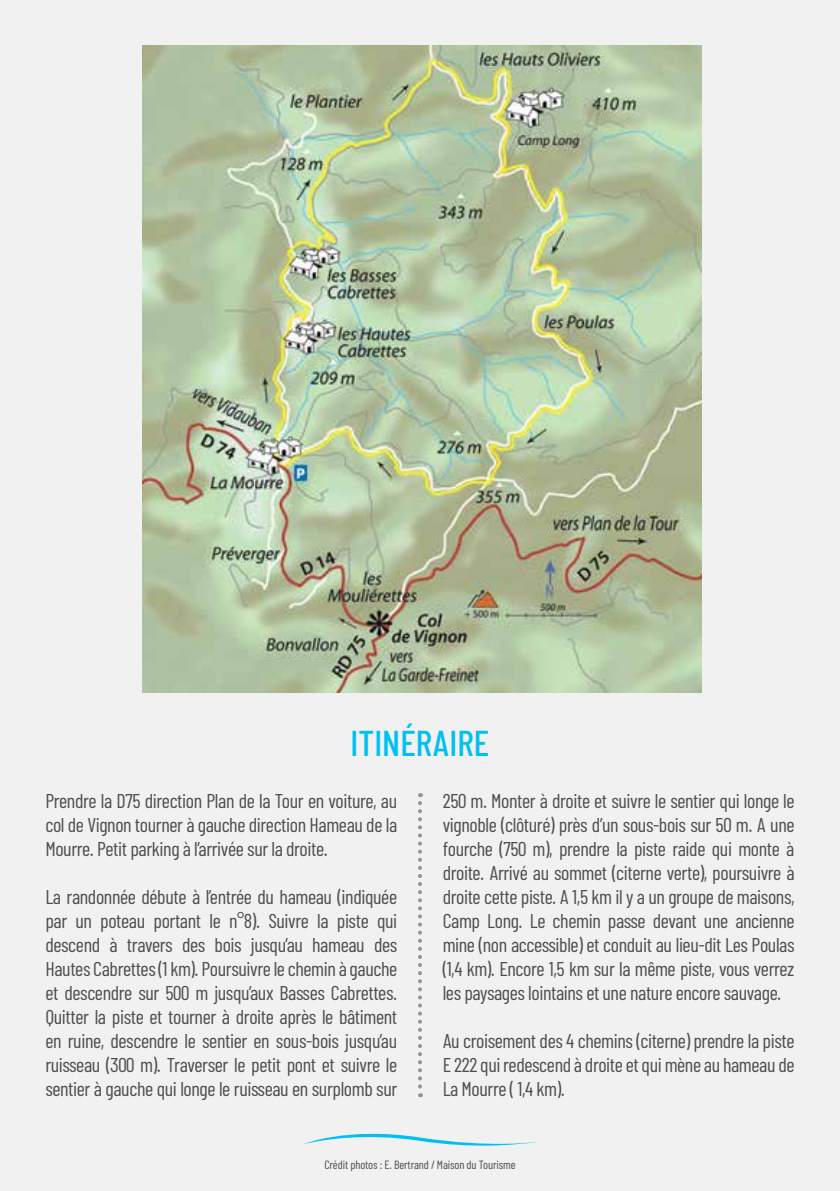
<style>
.page{position:relative;width:840px;height:1191px;background:#fff}
.page>*{position:absolute;margin:0;border:0;box-sizing:border-box;transform-origin:0 0}
.t1{font:500 36px "Barlow Condensed";color:#00c0f2}
.t2{font:20px/24px "Barlow Condensed";letter-spacing:-.02em;color:#4d4d4f;text-align:justify}
.t3{font:12px "Barlow Condensed";letter-spacing:-.01em;color:#4d4d4f}
</style>
<div class="page">
<div style="left:0;top:0;width:839px;height:1191px;background:#f1f1f2"></div>
<img style="left:142px;top:45px;width:559px;height:647px">
<svg style="left:304px;top:1133px;width:232px;height:13px"></svg>
<svg style="left:418px;top:803px;width:4px;height:294px"></svg>
<h1 class="t1" style="left:350px;top:720px;width:140px">ITINÉRAIRE</h1>
<p class="t2" style="left:442px;top:788px;width:353px">250 m. Monter à droite et suivre le sentier qui longe le vignoble (clôturé) près d’un sous-bois sur 50 m. A une fourche (750 m), prendre la piste raide qui monte à droite. Arrivé au sommet (citerne verte), poursuivre à droite cette piste. A 1,5 km il y a un groupe de maisons, Camp Long. Le chemin passe devant une ancienne mine (non accessible) et conduit au lieu-dit Les Poulas (1,4 km). Encore 1,5 km sur la même piste, vous verrez les paysages lointains et une nature encore sauvage.</p>
<p class="t2" style="left:442px;top:1028px;width:353px">Au croisement des 4 chemins (citerne) prendre la piste E 222 qui redescend à droite et qui mène au hameau de La Mourre ( 1,4 km).</p>
<p class="t2" style="left:45px;top:788px;width:353px">Prendre la D75 direction Plan de la Tour en voiture, au col de Vignon tourner à gauche direction Hameau de la Mourre. Petit parking à l’arrivée sur la droite.</p>
<p class="t2" style="left:45px;top:884px;width:353px">La randonnée débute à l’entrée du hameau (indiquée par un poteau portant le n°8). Suivre la piste qui descend à travers des bois jusqu’au hameau des Hautes Cabrettes (1 km). Poursuivre le chemin à gauche et descendre sur 500 m jusqu’aux Basses Cabrettes.<br>Quitter la piste et tourner à droite après le bâtiment en ruine, descendre le sentier en sous-bois jusqu’au ruisseau (300 m). Traverser le petit pont et suivre le sentier à gauche qui longe le ruisseau en surplomb sur</p>
<p class="t3" style="left:324px;top:1157px;width:193px">Crédit photos : E. Bertrand / Maison du Tourisme</p>
</div>
